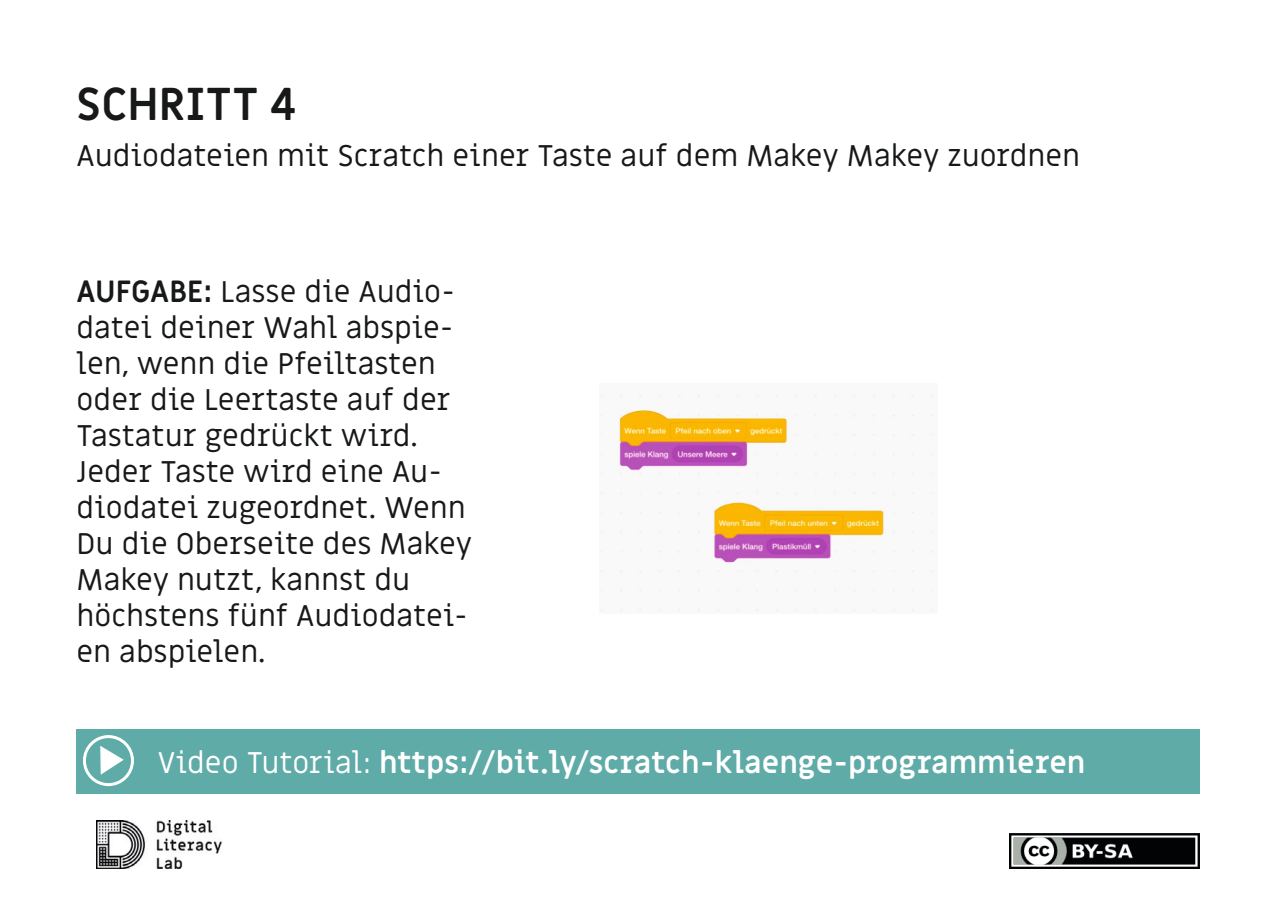
<style>
.page{position:relative;width:1276px;height:910px;background:#fff}
.page>*{position:absolute;margin:0;border:0;box-sizing:border-box;transform-origin:0 0}
.t1{font:700 45px "Miriam Libre";color:#171818}
.t2{font:30px/36px "Miriam Libre";color:#171818}
.t3{font:700 30px "Miriam Libre";letter-spacing:-.005em;color:#fff}
.s1{font-weight:700}
.s2{font-weight:400}
</style>
<div class="page">
<img style="left:601px;top:395px;width:333px;height:216px">
<img style="left:1010px;top:833px;width:189px;height:36px">
<img style="left:96px;top:820px;width:126px;height:49px">
<div style="left:76px;top:729px;width:1123px;height:64px;background:#5faba8"></div>
<svg style="left:100px;top:746px;width:24px;height:29px"></svg>
<div style="left:83px;top:735px;width:51px;height:51px;border:3px solid #fff;border-radius:50%"></div>
<p class="t1" style="left:77px;top:77px;width:222px">SCHRITT 4</p>
<p class="t2" style="left:77px;top:139px;width:1005px">Audiodateien mit Scratch einer Taste auf dem Makey Makey zuordnen</p>
<p class="t2" style="left:77px;top:274px;width:397px"><span class="s1">AUFGABE:</span> Lasse die Audio&shy;datei deiner Wahl abspie&shy;len, wenn die Pfeiltasten oder die Leertaste auf der<br>Tastatur gedrückt wird.<br>Jeder Taste wird eine Au&shy;diodatei zugeordnet. Wenn<br>Du die Oberseite des Makey<br>Makey nutzt, kannst du höchstens fünf Audiodatei&shy;en abspielen.</p>
<p class="t3" style="left:157px;top:744px;width:929px"><span class="s2">Video Tutorial:</span> https://bit.ly/scratch-klaenge-programmieren</p>
</div>
